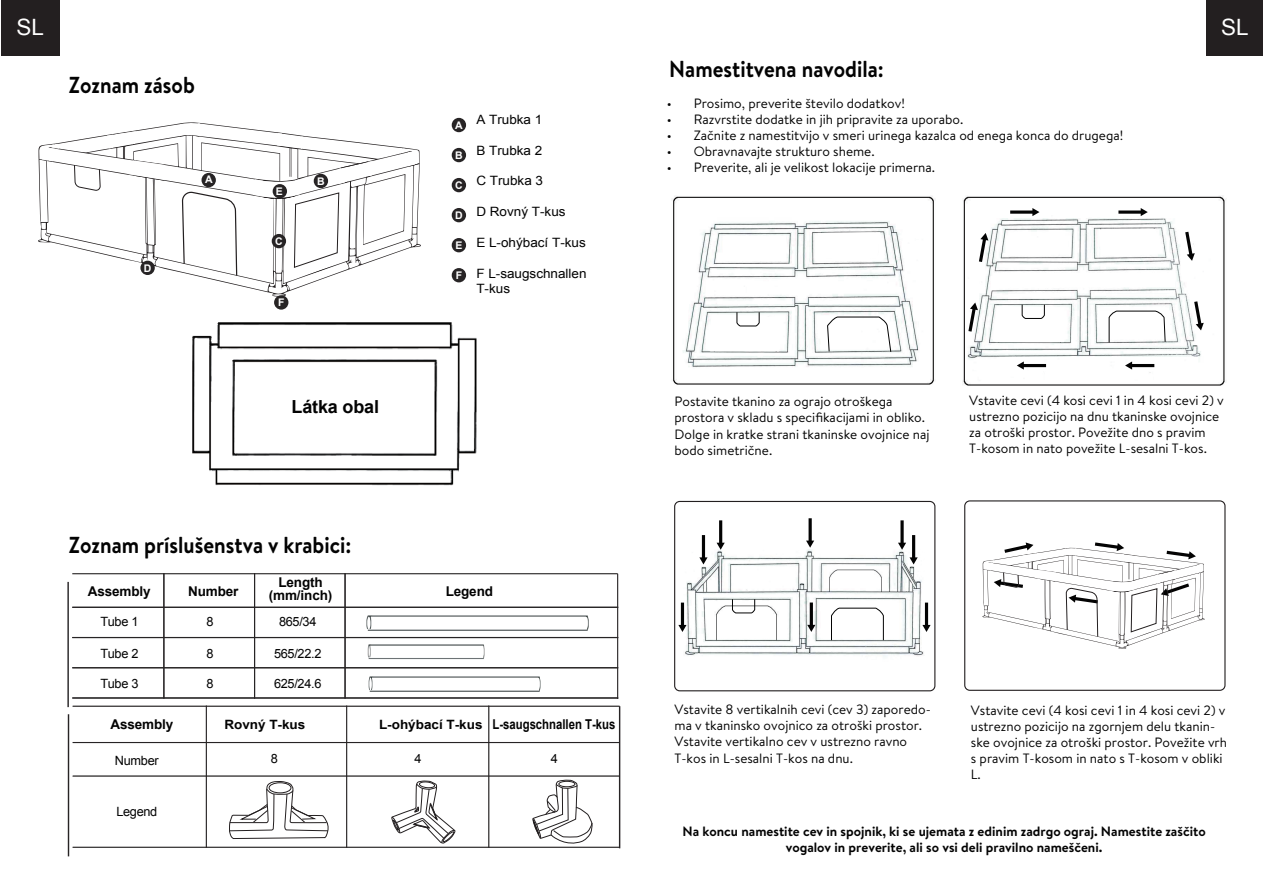
<style>
.page{position:relative;width:1263px;height:893px;background:#fff}
.page>*{position:absolute;margin:0;border:0;box-sizing:border-box;transform-origin:0 0}
.t1{font:700 23.1px "Brandon Text";color:#030303;scale:.91 1}
.t2{font:22.5px "Arial";color:#fff}
.t3{font:700 18px "Arial";letter-spacing:-.01em;color:#030303}
.t4{font:700 13.65px "Arial";color:#030303;scale:.83 1}
.t5{font:13.5px/16.2px "Brandon Text";color:#030303}
.t6{font:700 13.5px/16.2px "Brandon Text";color:#030303;text-align:center}
.t7{font:700 13.5px/13.5px "Arial";letter-spacing:-.01em;color:#030303;text-align:center}
.t8{font:12.9px/15.5px "Arial";color:#030303;scale:1.05 1}
.t9{font:700 12.9px "Arial";color:#030303;scale:1.05 1}
.t10{font:12.75px "Arial";letter-spacing:-.025em;color:#030303}
.t11{font:700 10.5px "Arial";color:#fff}
.s1{font-size:12.9px}
</style>
<div class="page">
<img style="left:192px;top:322px;width:285px;height:164px">
<hr style="left:72px;top:573px;width:546px;height:1px;background:#272425">
<hr style="left:72px;top:607px;width:546px;height:1px;background:#272425">
<hr style="left:67px;top:582px;width:2px;height:125px;background:#272425">
<hr style="left:163px;top:573px;width:1px;height:125px;background:#272425">
<hr style="left:254px;top:573px;width:1px;height:125px;background:#272425">
<hr style="left:344px;top:573px;width:2px;height:125px;background:#272425">
<hr style="left:617px;top:574px;width:1px;height:125px;background:#272425">
<hr style="left:72px;top:637px;width:546px;height:1px;background:#272425">
<hr style="left:72px;top:667px;width:546px;height:1px;background:#272425">
<hr style="left:72px;top:697px;width:546px;height:1px;background:#272425">
<hr style="left:73px;top:706px;width:547px;height:1px;background:#272425">
<hr style="left:73px;top:742px;width:547px;height:1px;background:#272425">
<hr style="left:68px;top:714px;width:1px;height:142px;background:#272425">
<hr style="left:206px;top:706px;width:1px;height:142px;background:#272425">
<hr style="left:346px;top:706px;width:1px;height:142px;background:#272425">
<hr style="left:488px;top:706px;width:1px;height:142px;background:#272425">
<hr style="left:619px;top:706px;width:1px;height:142px;background:#272425">
<hr style="left:73px;top:775px;width:547px;height:1px;background:#272425">
<hr style="left:73px;top:847px;width:547px;height:1px;background:#272425">
<img style="left:366px;top:615px;width:223px;height:16px">
<img style="left:368px;top:676px;width:173px;height:16px">
<img style="left:367px;top:644px;width:118px;height:15px">
<svg style="left:229px;top:743px;width:100px;height:105px"></svg>
<svg style="left:391px;top:780px;width:65px;height:64px"></svg>
<svg style="left:532px;top:780px;width:61px;height:64px"></svg>
<div style="left:452px;top:118px;width:14px;height:14px;background:#272425;border-radius:50%"></div>
<div style="left:452px;top:148px;width:14px;height:14px;background:#272425;border-radius:50%"></div>
<div style="left:452px;top:178px;width:14px;height:14px;background:#272425;border-radius:50%"></div>
<div style="left:452px;top:208px;width:14px;height:14px;background:#272425;border-radius:50%"></div>
<div style="left:452px;top:238px;width:14px;height:14px;background:#272425;border-radius:50%"></div>
<div style="left:452px;top:268px;width:14px;height:14px;background:#272425;border-radius:50%"></div>
<svg style="left:38px;top:123px;width:383px;height:174px"></svg>
<svg style="left:181px;top:191px;width:57px;height:86px"></svg>
<svg style="left:74px;top:164px;width:27px;height:27px"></svg>
<div style="left:201px;top:173px;width:15px;height:14px;background:#272425;border-radius:50%"></div>
<div style="left:140px;top:261px;width:15px;height:14px;background:#272425;border-radius:50%"></div>
<div style="left:274px;top:295px;width:14px;height:15px;background:#272425;border-radius:50%"></div>
<svg style="left:129px;top:160px;width:36px;height:21px"></svg>
<svg style="left:42px;top:144px;width:17px;height:17px"></svg>
<svg style="left:107px;top:131px;width:29px;height:17px"></svg>
<svg style="left:180px;top:122px;width:20px;height:15px"></svg>
<svg style="left:253px;top:133px;width:166px;height:136px"></svg>
<div style="left:273px;top:184px;width:14px;height:14px;background:#272425;border-radius:50%"></div>
<div style="left:2px;top:0;width:58px;height:56px;background:#231f20"></div>
<div style="left:1206px;top:0;width:57px;height:56px;background:#231f20"></div>
<img style="left:673px;top:196px;width:261px;height:189px">
<img style="left:963px;top:196px;width:263px;height:190px">
<svg style="left:1125px;top:361px;width:29px;height:9px"></svg>
<svg style="left:1017px;top:361px;width:29px;height:9px"></svg>
<svg style="left:1010px;top:208px;width:29px;height:8px"></svg>
<svg style="left:1118px;top:208px;width:30px;height:8px"></svg>
<svg style="left:968px;top:303px;width:10px;height:29px"></svg>
<svg style="left:979px;top:233px;width:9px;height:29px"></svg>
<svg style="left:1185px;top:232px;width:10px;height:29px"></svg>
<svg style="left:1194px;top:301px;width:10px;height:29px"></svg>
<img style="left:676px;top:540px;width:257px;height:152px">
<div style="left:674px;top:501px;width:261px;height:190px;border:1px solid #231f20;border-radius:5px"></div>
<svg style="left:807px;top:602px;width:8px;height:30px"></svg>
<svg style="left:716px;top:520px;width:9px;height:30px"></svg>
<svg style="left:699px;top:535px;width:8px;height:29px"></svg>
<svg style="left:806px;top:518px;width:8px;height:30px"></svg>
<svg style="left:898px;top:520px;width:20px;height:44px"></svg>
<svg style="left:678px;top:603px;width:8px;height:29px"></svg>
<svg style="left:922px;top:603px;width:8px;height:29px"></svg>
<div style="left:964px;top:500px;width:261px;height:191px;border:1px solid #231f20;border-radius:5px"></div>
<svg style="left:982px;top:542px;width:222px;height:107px"></svg>
<svg style="left:831px;top:608px;width:53px;height:32px"></svg>
<svg style="left:732px;top:599px;width:23px;height:14px"></svg>
<svg style="left:827px;top:317px;width:64px;height:35px"></svg>
<svg style="left:707px;top:312px;width:75px;height:39px"></svg>
<svg style="left:993px;top:304px;width:74px;height:38px"></svg>
<svg style="left:817px;top:232px;width:63px;height:27px"></svg>
<svg style="left:1109px;top:311px;width:56px;height:32px"></svg>
<svg style="left:1098px;top:229px;width:63px;height:28px"></svg>
<h2 class="t2" style="left:17px;top:13px;width:29px">SL</h2>
<h2 class="t2" style="left:1221px;top:13px;width:29px">SL</h2>
<h2 class="t2" style="left:15px;top:13px;width:33px">EN</h2>
<h1 class="t1" style="left:69px;top:69px;width:140px">Zoznam zásob</h1>
<p class="t11" style="left:144px;top:261px;width:9px">D</p>
<p class="t11" style="left:205px;top:173px;width:9px">A</p>
<p class="t11" style="left:317px;top:174px;width:9px">B</p>
<p class="t11" style="left:276px;top:185px;width:9px">E</p>
<p class="t11" style="left:275px;top:235px;width:9px">C</p>
<p class="t11" style="left:278px;top:296px;width:8px">F</p>
<h3 class="t3" style="left:291px;top:394px;width:89px">Látka obal</h3>
<h1 class="t1" style="left:69px;top:528px;width:312px">Zoznam príslušenstva v krabici:</h1>
<p class="t11" style="left:455px;top:118px;width:9px">A</p>
<p class="t11" style="left:455px;top:148px;width:9px">B</p>
<p class="t11" style="left:455px;top:179px;width:9px">C</p>
<p class="t11" style="left:455px;top:209px;width:9px">D</p>
<p class="t11" style="left:455px;top:239px;width:9px">E</p>
<p class="t11" style="left:456px;top:269px;width:8px">F</p>
<p class="t8" style="left:476px;top:112px;width:64px">A Trubka 1</p>
<p class="t8" style="left:476px;top:143px;width:64px">B Trubka 2</p>
<p class="t8" style="left:476px;top:173px;width:65px">C Trubka 3</p>
<p class="t8" style="left:476px;top:204px;width:87px">D Rovný T-kus</p>
<p class="t8" style="left:476px;top:235px;width:106px">E L-ohýbací T-kus</p>
<p class="t8" style="left:476px;top:266px;width:107px">F L-saugschnallen<br>T-kus</p>
<p class="t7" style="left:88px;top:585px;width:64px">Assembly</p>
<p class="t7" style="left:188px;top:585px;width:52px">Number</p>
<p class="t7" style="left:269px;top:576px;width:65px">Length (mm/inch)</p>
<p class="t7" style="left:446px;top:585px;width:49px">Legend</p>
<p class="t10" style="left:100px;top:613px;width:40px">Tube 1</p>
<p class="t10" style="left:100px;top:645px;width:40px">Tube 2</p>
<p class="t10" style="left:100px;top:675px;width:40px">Tube 3</p>
<p class="t10" style="left:206px;top:613px;width:9px">8</p>
<p class="t10" style="left:206px;top:645px;width:9px">8</p>
<p class="t10" style="left:206px;top:675px;width:9px">8</p>
<p class="t10" style="left:279px;top:613px;width:39px">865/34</p>
<p class="t10" style="left:274px;top:645px;width:49px">565/22.2</p>
<p class="t10" style="left:274px;top:675px;width:49px">625/24.6</p>
<p class="t7" style="left:111px;top:718px;width:64px">Assembly</p>
<p class="t9" style="left:224px;top:716px;width:79px">Rovný T-kus</p>
<p class="t4" style="left:379px;top:715px;width:286px"><span class="s1">L-ohýbací T-kus</span> L-saugschnallen T-kus</p>
<p class="t10" style="left:115px;top:752px;width:45px">Number</p>
<p class="t10" style="left:116px;top:803px;width:42px">Legend</p>
<p class="t10" style="left:271px;top:750px;width:9px">8</p>
<p class="t10" style="left:415px;top:750px;width:9px">4</p>
<p class="t10" style="left:551px;top:750px;width:9px">4</p>
<h1 class="t1" style="left:669px;top:53px;width:237px">Namestitvena navodila:</h1>
<p class="t5" style="left:667px;top:94px;width:240px">• Prosimo, preverite število dodatkov!</p>
<p class="t5" style="left:667px;top:111px;width:298px">• Razvrstite dodatke in jih pripravite za uporabo.</p>
<p class="t5" style="left:667px;top:127px;width:458px">• Začnite z namestitvijo v smeri urinega kazalca od enega konca do drugega!</p>
<p class="t5" style="left:667px;top:143px;width:209px">• Obravnavajte strukturo sheme.</p>
<p class="t5" style="left:667px;top:159px;width:270px">• Preverite, ali je velikost lokacije primerna.</p>
<p class="t5" style="left:674px;top:393px;width:257px">Postavite tkanino za ograjo otroškega prostora v skladu s specifikacijami in obliko.<br>Dolge in kratke strani tkaninske ovojnice naj bodo simetrične.</p>
<p class="t5" style="left:969px;top:392px;width:256px">Vstavite cevi (4 kosi cevi 1 in 4 kosi cevi 2) v ustrezno pozicijo na dnu tkaninske ovojnice za otroški prostor. Povežite dno s pravim T-kosom in nato povežite L-sesalni T-kos.</p>
<p class="t5" style="left:674px;top:701px;width:258px">Vstavite 8 vertikalnih cevi (cev 3) zaporedo&shy;ma v tkaninsko ovojnico za otroški prostor.<br>Vstavite vertikalno cev v ustrezno ravno T-kos in L-sesalni T-kos na dnu.</p>
<p class="t5" style="left:971px;top:701px;width:258px">Vstavite cevi (4 kosi cevi 1 in 4 kosi cevi 2) v ustrezno pozicijo na zgornjem delu tkanin&shy;ske ovojnice za otroški prostor. Povežite vrh s pravim T-kosom in nato s T-kosom v obliki L.</p>
<p class="t6" style="left:682px;top:823px;width:525px">Na koncu namestite cev in spojnik, ki se ujemata z edinim zadrgo ograj. Namestite zaščito vogalov in preverite, ali so vsi deli pravilno nameščeni.</p>
</div>
